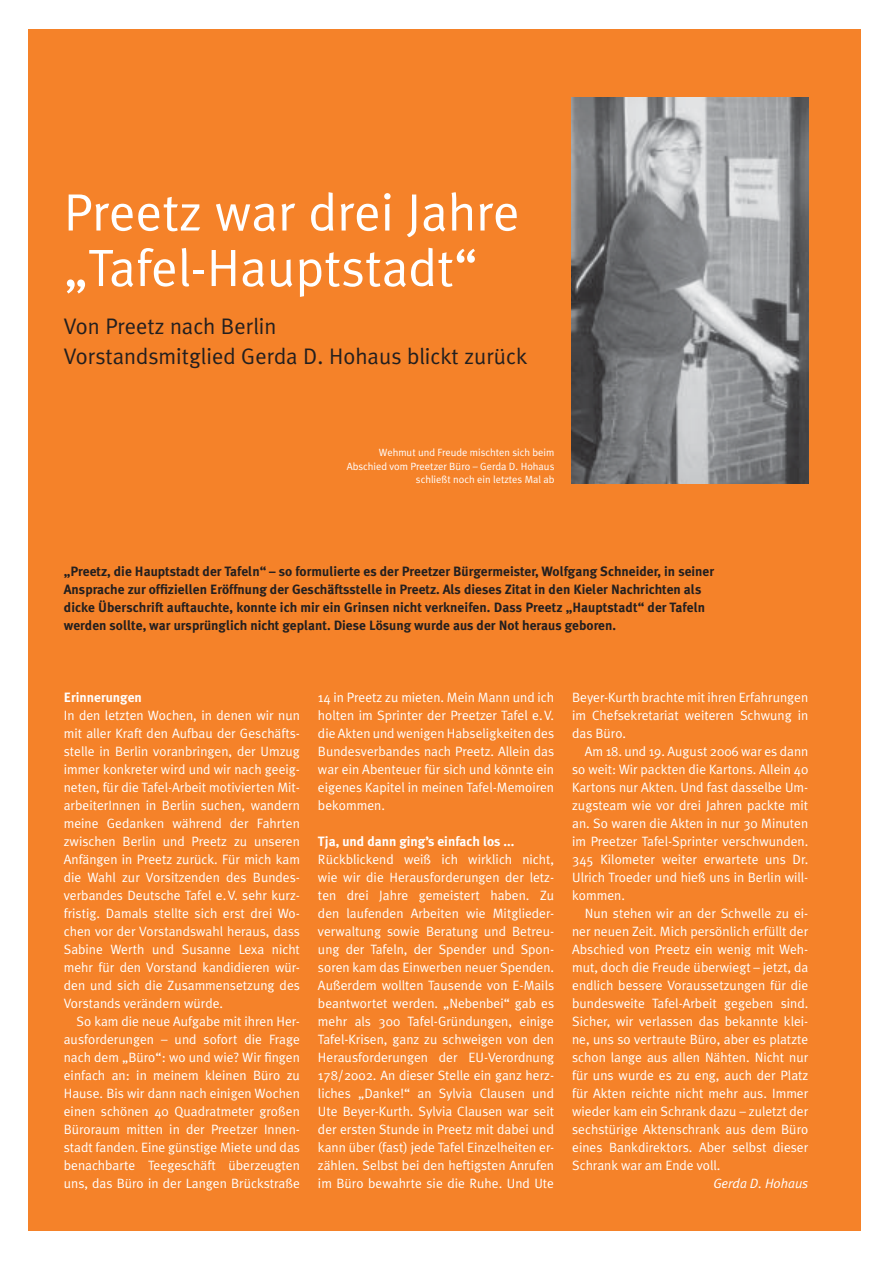
<style>
.page{position:relative;width:893px;height:1263px;background:#fff}
.page>*{position:absolute;margin:0;border:0;box-sizing:border-box;transform-origin:0 0}
.t1{font:52.5px/55.5px "Meta Plus Normal";color:#fff}
.t2{font:22.5px/30px "Meta Plus Normal";color:#231f1f}
.t3{font:13.5px/18px "Meta Plus Normal";color:#fff;text-align:justify}
.t4{font:700 13.5px/18px "Meta Plus";color:#231f1f}
.t5{font:700 13.5px "Meta Plus";color:#fff}
.t6{font:italic 13.5px "Meta Plus Normal";color:#fff}
.t7{font:10.5px/13.5px "Meta Plus Normal";color:#fff;text-align:right}
</style>
<div class="page">
<div style="left:28px;top:29px;width:832px;height:1202px;background:#f58229"></div>
<img style="left:571px;top:98px;width:237px;height:386px">
<h1 class="t1" style="left:64px;top:189px;width:457px">Pree tz war drei Jahre „Tafel-Hauptstadt“</h1>
<h2 class="t2" style="left:64px;top:313px;width:465px">Von Preetz nach Berlin<br>Vorstandsmitglied Gerda D. Hohaus blickt zurück</h2>
<p class="t7" style="left:347px;top:447px;width:209px">Wehmut und Freude mischten sich beim<br>Ab schied vom Preetzer Büro – Gerda D. Hohaus schließt noch ein letztes Mal ab</p>
<p class="t4" style="left:64px;top:563px;width:652px">„Preetz, die Hauptstadt der Tafeln“ – so formulierte es der Preetzer Bürgermeister, Wolfgang Schneider, in seiner Ansprache zur offiziellen Eröffnung der Geschäftsstelle in Preetz. Als dieses Zitat in den Kieler Nachrichten als dicke Überschrift auftauchte, konnte ich mir ein Grinsen nicht verkneifen. Dass Preetz „Hauptstadt“ der Tafeln werden sollte, war ursprünglich nicht geplant. Diese Lösung wurde aus der Not heraus geboren.</p>
<p class="t5" style="left:64px;top:692px;width:80px">Erinnerungen</p>
<p class="t3" style="left:64px;top:708px;width:238px">In den letzten Wochen, in denen wir nun mit aller Kraft den Aufbau der Geschäfts&shy;stelle in Berlin voranbringen, der Umzug immer konkreter wird und wir nach geeig&shy;neten, für die Tafel-Arbeit motivierten Mit&shy;arbeiterInnen in Berlin suchen, wandern meine Gedanken während der Fahrten zwischen Berlin und Preetz zu unseren Anfängen in Preetz zurück. Für mich kam die Wahl zur Vorsitzenden des Bundes&shy;verbandes Deutsche Tafel e. V. sehr kurz&shy;fristig. Damals stellte sich erst drei Wo&shy;chen vor der Vorstandswahl heraus, dass Sabine Werth und Susanne Lexa nicht mehr für den Vorstand kandidieren wür&shy;den und sich die Zusammensetzung des Vorstands verändern würde.</p>
<p class="t3" style="left:64px;top:1014px;width:238px;text-indent:13px">So kam die neue Aufgabe mit ihren Her&shy;ausforderungen – und sofort die Frage nach dem „Büro“: wo und wie? Wir fingen einfach an: in meinem kleinen Büro zu Hause. Bis wir dann nach einigen Wochen einen schönen 40 Quadratmeter großen Büroraum mitten in der Preetzer Innen&shy;stadt fanden. Eine günstige Miete und das benachbarte Teegeschäft überzeugten uns, das Büro in der Langen Brückstraße</p>
<p class="t3" style="left:318px;top:690px;width:238px">14 in Preetz zu mieten. Mein Mann und ich holten im Sprinter der Preetzer Tafel e. V. die Akten und wenigen Habseligkeiten des Bundesverbandes nach Preetz. Allein das war ein Abenteuer für sich und könnte ein eigenes Kapitel in meinen Tafel-Memoiren bekommen.</p>
<p class="t5" style="left:318px;top:836px;width:198px">Tja, und dann ging’s einfach los ...</p>
<p class="t3" style="left:318px;top:852px;width:238px">Rückblickend weiß ich wirklich nicht, wie wir die Herausforderungen der letz&shy;ten drei Jahre gemeistert haben. Zu den laufenden Arbeiten wie Mitglieder&shy;verwaltung sowie Beratung und Betreu&shy;ung der Tafeln, der Spender und Spon&shy;soren kam das Einwerben neuer Spenden.<br>Außer dem wollten Tausende von E-Mails be ant wortet werden. „Nebenbei“ gab es mehr als 300 Tafel-Gründungen, einige Tafel-Krisen, ganz zu schweigen von den Herausforderungen der EU-Verordnung 178/2002. An dieser Stelle ein ganz herz&shy;liches „Danke!“ an Sylvia Clausen und Ute Beyer-Kurth. Sylvia Clausen war seit der ersten Stunde in Preetz mit dabei und kann über (fast) jede Tafel Einzelheiten er&shy;zählen. Selbst bei den heftigsten Anrufen im Büro bewahrte sie die Ruhe. Und Ute</p>
<p class="t3" style="left:572px;top:689px;width:238px">Beyer-Kurth brachte mit ihren Erfahrungen im Chefsekretariat weiteren Schwung in das Büro.</p>
<p class="t3" style="left:572px;top:743px;width:238px;text-indent:13px">Am 18. und 19. August 2006 war es dann so weit: Wir packten die Kartons. Allein 40<br>Kartons nur Akten. Und fast dasselbe Um&shy;zugsteam wie vor drei Jahren packte mit an. So waren die Akten in nur 30 Minuten im Preetzer Tafel-Sprinter verschwunden.<br>345 Kilometer weiter erwartete uns Dr.<br>Ulrich Troeder und hieß uns in Berlin will&shy;kommen.</p>
<p class="t3" style="left:572px;top:905px;width:238px;text-indent:13px">Nun stehen wir an der Schwelle zu ei&shy;ner neuen Zeit. Mich persönlich erfüllt der Abschied von Preetz ein wenig mit Weh&shy;mut, doch die Freude überwiegt – jetzt, da endlich bessere Voraussetzungen für die bundesweite Tafel-Arbeit gegeben sind.<br>Sicher, wir verlassen das bekannte klei&shy;ne, uns so vertraute Büro, aber es platzte schon lange aus allen Nähten. Nicht nur für uns wurde es zu eng, auch der Platz für Akten reichte nicht mehr aus. Immer wieder kam ein Schrank dazu – zuletzt der sechstürige Aktenschrank aus dem Büro eines Bankdirektors. Aber selbst dieser Schrank war am Ende voll.</p>
<p class="t6" style="left:713px;top:1178px;width:96px">Gerda D. Hohaus</p>
</div>
